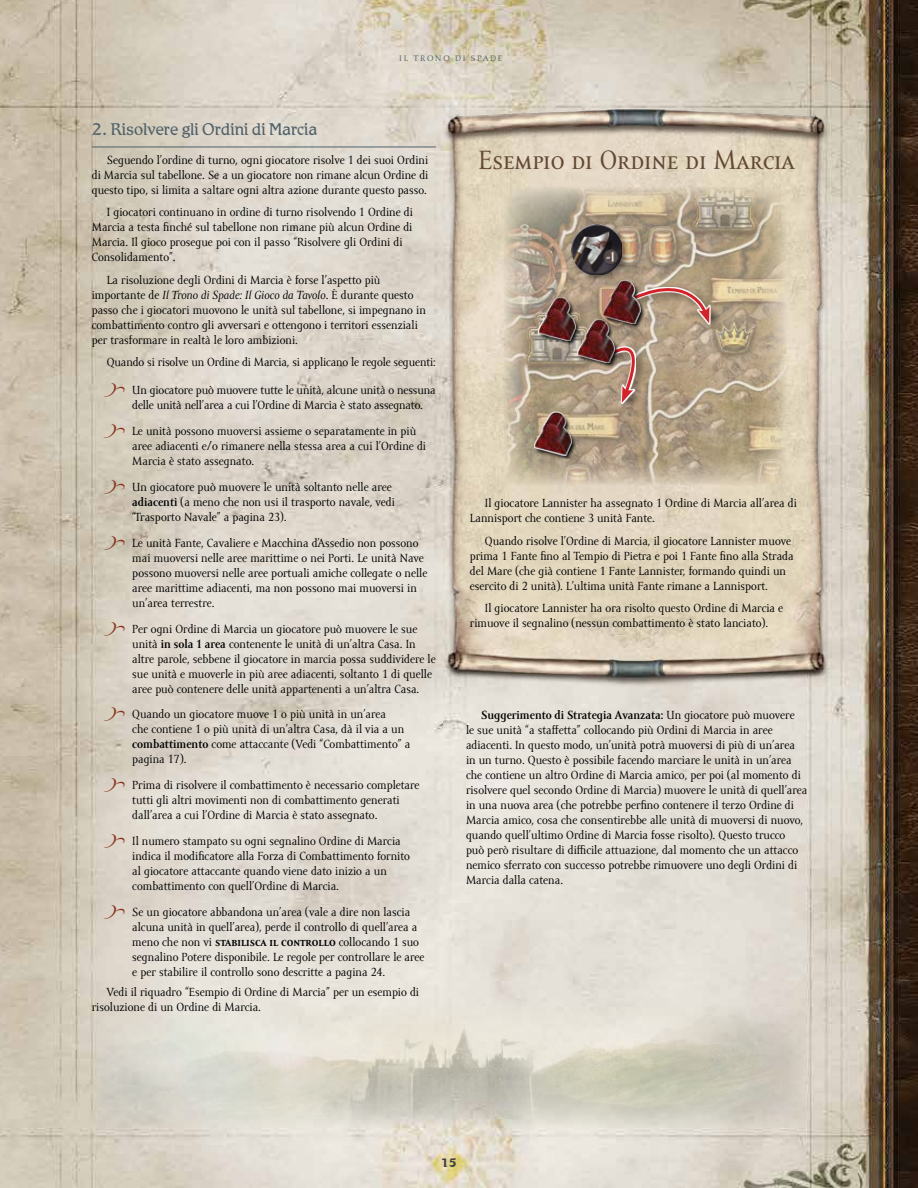
<style>
.page{position:relative;width:918px;height:1188px;background:#fff}
.page>*{position:absolute;margin:0;border:0;box-sizing:border-box;transform-origin:0 0}
.t1{font:27px "Amor Serif Pro";color:#624934}
.t2{font:300 16.5px "Romic Std";color:#4f6068}
.t3{font:12px/15px "Amor Serif Pro";color:#000}
.t4{font:700 12px "Romic Std";color:#414042}
.t5{font:8.25px "Aldus LT Std";letter-spacing:.2em;color:#4f6068}
.s1{font-style:italic}
.s2{font-weight:700}
.s3{font-weight:700;font-size:12.75px}
</style>
<div class="page">
<img style="left:0;top:0;width:918px;height:1188px">
<img style="left:92px;top:1005px;width:718px;height:123px">
<img style="left:444px;top:122px;width:388px;height:564px">
<img style="left:444px;top:108px;width:384px;height:35px">
<img style="left:504px;top:187px;width:283px;height:298px">
<div style="left:568px;top:221px;width:66px;height:65px;background:#000;opacity:.5"></div>
<div style="left:570px;top:223px;width:54px;height:43px;background:#fff;opacity:.75"></div>
<div style="left:570px;top:234px;width:54px;height:43px;background:#000;opacity:.75"></div>
<img style="left:528px;top:288px;width:59px;height:58px">
<img style="left:524px;top:403px;width:58px;height:58px">
<div style="left:618px;top:284px;width:103px;height:50px;background:#000;opacity:.75"></div>
<svg style="left:709px;top:287px;width:2px;height:38px"></svg>
<div style="left:599px;top:344px;width:48px;height:69px;background:#000;opacity:.75"></div>
<svg style="left:599px;top:266px;width:110px;height:137px;background:#b59c85"></svg>
<img style="left:593px;top:271px;width:58px;height:58px">
<img style="left:567px;top:310px;width:59px;height:58px">
<hr style="left:92px;top:147px;width:344px;height:1px;background:#4f6068">
<svg style="left:104px;top:384px;width:21px;height:13px"></svg>
<svg style="left:104px;top:424px;width:21px;height:14px"></svg>
<svg style="left:104px;top:480px;width:21px;height:14px"></svg>
<svg style="left:104px;top:536px;width:21px;height:14px"></svg>
<svg style="left:104px;top:622px;width:21px;height:14px"></svg>
<svg style="left:104px;top:708px;width:21px;height:13px"></svg>
<svg style="left:104px;top:778px;width:21px;height:14px"></svg>
<svg style="left:104px;top:834px;width:21px;height:14px"></svg>
<svg style="left:104px;top:905px;width:21px;height:14px"></svg>
<p class="t5" style="left:399px;top:54px;width:105px">IL TRONO DI SPADE</p>
<h2 class="t2" style="left:92px;top:119px;width:227px">2. Risolvere gli Ordini di Marcia</h2>
<p class="t3" style="left:92px;top:153px;width:338px;text-align:justify;text-indent:15px">Seguendo l’ordine di turno, ogni giocatore risolve 1 dei suoi Ordini di Marcia sul tabellone. Se a un giocatore non rimane alcun Ordine di questo tipo, si limita a saltare ogni altra azione durante questo passo.</p>
<p class="t3" style="left:92px;top:205px;width:323px;text-indent:15px">I giocatori continuano in ordine di turno risolvendo 1 Ordine di Marcia a testa finché sul tabellone non rimane più alcun Ordine di Marcia. Il gioco prosegue poi con il passo “Risolvere gli Ordini di Consolidamento”.</p>
<p class="t3" style="left:92px;top:273px;width:336px;text-indent:15px">La risoluzione degli Ordini di Marcia è forse l’aspetto più importante de <span class="s1">Il Trono di Spade: Il Gioco da Tavolo</span>. È durante questo passo che i giocatori muovono le unità sul tabellone, si impegnano in combattimento contro gli avversari e ottengono i territori essenziali per trasformare in realtà le loro ambizioni.</p>
<p class="t3" style="left:107px;top:355px;width:330px">Quando si risolve un Ordine di Marcia, si applicano le regole seguenti:</p>
<p class="t3" style="left:132px;top:383px;width:305px">Un giocatore può muovere tutte le unità, alcune unità o nessuna delle unità nell’area a cui l’Ordine di Marcia è stato assegnato.</p>
<p class="t3" style="left:132px;top:424px;width:295px">Le unità possono muoversi assieme o separatamente in più aree adiacenti e/o rimanere nella stessa area a cui l’Ordine di<br>Marcia è stato assegnato.</p>
<p class="t3" style="left:132px;top:480px;width:264px">Un giocatore può muovere le unità soltanto nelle aree <span class="s2">adiacenti</span> (a meno che non usi il trasporto navale, vedi “Trasporto Navale” a pagina 23).</p>
<p class="t3" style="left:132px;top:536px;width:297px">Le unità Fante, Cavaliere e Macchina d’Assedio non possono mai muoversi nelle aree marittime o nei Porti. Le unità Nave possono muoversi nelle aree portuali amiche collegate o nelle aree marittime adiacenti, ma non possono mai muoversi in un’area terrestre.</p>
<p class="t3" style="left:132px;top:621px;width:305px">Per ogni Ordine di Marcia un giocatore può muovere le sue unità <span class="s2">in sola 1 area</span> contenente le unità di un’altra Casa. In altre parole, sebbene il giocatore in marcia possa suddividere le sue unità e muoverle in più aree adiacenti, soltanto 1 di quelle aree può contenere delle unità appartenenti a un’altra Casa.</p>
<p class="t3" style="left:132px;top:707px;width:279px">Quando un giocatore muove 1 o più unità in un’area<br>che contiene 1 o più unità di un’altra Casa, dà il via a un <span class="s2">combattimento</span> come attaccante (Vedi “Combattimento” a pagina 17).</p>
<p class="t3" style="left:132px;top:778px;width:289px">Prima di risolvere il combattimento è necessario completare tutti gli altri movimenti non di combattimento generati dall’area a cui l’Ordine di Marcia è stato assegnato.</p>
<p class="t3" style="left:132px;top:834px;width:279px">Il numero stampato su ogni segnalino Ordine di Marcia indica il modificatore alla Forza di Combattimento fornito al giocatore attaccante quando viene dato inizio a un combattimento con quell’Ordine di Marcia.</p>
<p class="t3" style="left:132px;top:905px;width:294px">Se un giocatore abbandona un’area (vale a dire non lascia alcuna unità in quell’area), perde il controllo di quell’area a meno che non vi <span class="s3">stabilisca il controllo</span> collocando 1 suo segnalino Potere disponibile. Le regole per controllare le aree e per stabilire il controllo sono descritte a pagina 24.</p>
<p class="t3" style="left:92px;top:985px;width:329px;text-indent:15px">Vedi il riquadro “Esempio di Ordine di Marcia” per un esempio di risoluzione di un Ordine di Marcia.</p>
<h1 class="t1" style="left:478px;top:146px;width:318px">Esempio di Ordine di Marcia</h1>
<p class="t3" style="left:470px;top:496px;width:329px;text-indent:15px">Il giocatore Lannister ha assegnato 1 Ordine di Marcia all’area di<br>Lannisport che contiene 3 unità Fante.</p>
<p class="t3" style="left:470px;top:534px;width:325px;text-indent:15px">Quando risolve l’Ordine di Marcia, il giocatore Lannister muove prima 1 Fante fino al Tempio di Pietra e poi 1 Fante fino alla Strada del Mare (che già contiene 1 Fante Lannister, formando quindi un esercito di 2 unità). L’ultima unità Fante rimane a Lannisport.</p>
<p class="t3" style="left:470px;top:601px;width:315px;text-indent:15px">Il giocatore Lannister ha ora risolto questo Ordine di Marcia e rimuove il segnalino (nessun combattimento è stato lanciato).</p>
<p class="t3" style="left:466px;top:707px;width:343px;text-indent:15px"><span class="s2">Suggerimento di Strategia Avanzata:</span> Un giocatore può muovere<br>le sue unità “a staffetta” collocando più Ordini di Marcia in aree adiacenti. In questo modo, un’unità potrà muoversi di più di un’area in un turno. Questo è possibile facendo marciare le unità in un’area che contiene un altro Ordine di Marcia amico, per poi (al momento di risolvere quel secondo Ordine di Marcia) muovere le unità di quell’area in una nuova area (che potrebbe perfino contenere il terzo Ordine di Marcia amico, cosa che consentirebbe alle unità di muoversi di nuovo, quando quell’ultimo Ordine di Marcia fosse risolto). Questo trucco<br>può però risultare di difficile attuazione, dal momento che un attacco nemico sferrato con successo potrebbe rimuovere uno degli Ordini di Marcia dalla catena.</p>
<p class="t4" style="left:441px;top:1155px;width:18px">15</p>
</div>
